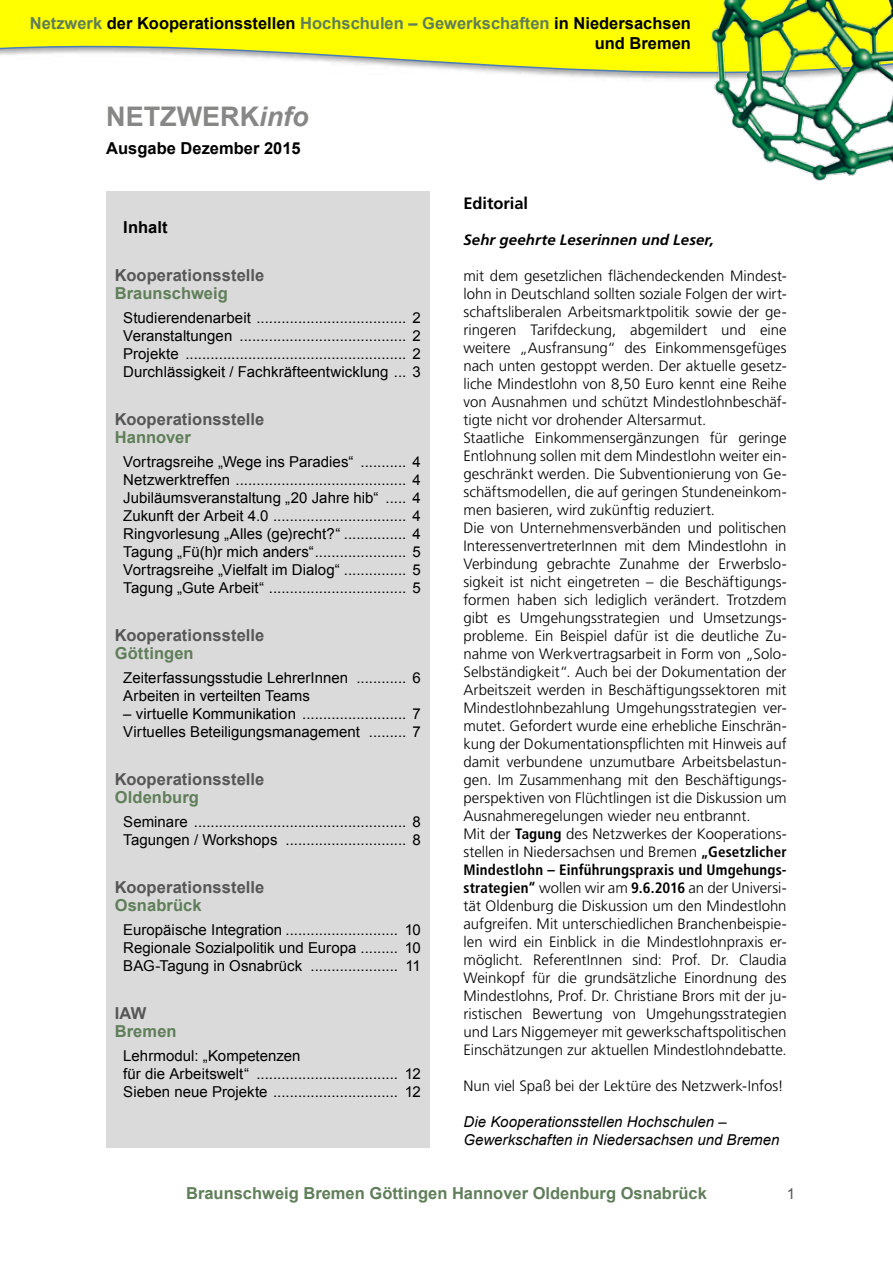
<style>
.page{position:relative;width:893px;height:1263px;background:#fff}
.page>*{position:absolute;margin:0;border:0;box-sizing:border-box;transform-origin:0 0}
.t1{font:700 27px "Arial";color:#878786}
.t2{font:700 16.5px "Arial";color:#5f7e59}
.t3{font:700 16.5px/19.8px "Arial";color:#000;text-align:right}
.t4{font:700 16.5px "Arial";letter-spacing:.005em;color:#565656}
.t5{font:700 16.5px "Frutiger";letter-spacing:-.005em;color:#000}
.t6{font:300 15px/18px "Frutiger";color:#000}
.t7{font:15px/18px "Arial";color:#000}
.t8{font:italic 15px/18px "Arial";letter-spacing:.005em;color:#000}
.t9{font:italic 700 15px "Frutiger";letter-spacing:.005em;color:#000}
.t10{font:15px "Arial";color:#565656}
.s1{color:#5f7e59}
.s2{font-style:italic}
.s3{font-weight:700;font-stretch:condensed}
</style>
<div class="page">
<svg style="left:0;top:0;width:709px;height:79px;fill:#ff0"></svg>
<img style="left:709px;top:0;width:184px;height:181px">
<div style="left:106px;top:191px;width:323px;height:957px;background:#dadada"></div>
<p class="t3" style="left:30px;top:13px;width:663px"><span class="s1">Netzwerk</span> der Kooperationsstellen <span class="s1">Hochschulen – Gewerkschaften</span> in Niedersachsen und Bremen</p>
<h1 class="t1" style="left:106px;top:101px;width:204px">Netzwerk<span class="s2">info</span></h1>
<p class="t3" style="left:106px;top:139px;width:196px">Ausgabe Dezember 2015</p>
<p class="t3" style="left:123px;top:218px;width:46px">Inhalt</p>
<p class="t4" style="left:115px;top:266px;width:151px">Kooperationsstelle</p>
<p class="t2" style="left:115px;top:284px;width:115px">Braunschweig</p>
<p class="t7" style="left:123px;top:309px;width:299px;text-align:justify">Studierendenarbeit .................................... 2<br>Veranstaltungen ........................................ 2<br>Projekte ..................................................... 2<br>Durchlässigkeit / Fachkräfteentwicklung ... 3</p>
<p class="t4" style="left:115px;top:410px;width:151px">Kooperationsstelle</p>
<p class="t2" style="left:115px;top:428px;width:78px">Hannover</p>
<p class="t7" style="left:123px;top:453px;width:299px;text-align:justify">Vortragsreihe „Wege ins Paradies“ ........... 4<br>Netzwerktreffen ......................................... 4<br>Jubiläumsveranstaltung „20 Jahre hib“ ..... 4<br>Zukunft der Arbeit 4.0 ................................ 4<br>Ringvorlesung „Alles (ge)recht?“ ............... 4<br>Tagung „Fü(h)r mich anders“...................... 5<br>Vortragsreihe „Vielfalt im Dialog“ ............... 5<br>Tagung „Gute Arbeit“ ................................. 5</p>
<p class="t4" style="left:115px;top:626px;width:151px">Kooperationsstelle</p>
<p class="t2" style="left:115px;top:644px;width:80px">Göttingen</p>
<p class="t7" style="left:123px;top:669px;width:299px">Zeiterfassungsstudie LehrerInnen ............ 6<br>Arbeiten in verteilten Teams</p>
<p class="t7" style="left:123px;top:705px;width:299px">– virtuelle Kommunikation ......................... 7<br>Virtuelles Beteiligungsmanagement ......... 7</p>
<p class="t4" style="left:115px;top:770px;width:151px">Kooperationsstelle</p>
<p class="t2" style="left:115px;top:788px;width:86px">Oldenburg</p>
<p class="t7" style="left:123px;top:813px;width:299px">Seminare ................................................... 8<br>Tagungen / Workshops ............................. 8</p>
<p class="t4" style="left:115px;top:878px;width:151px">Kooperationsstelle</p>
<p class="t2" style="left:115px;top:896px;width:88px">Osnabrück</p>
<p class="t7" style="left:123px;top:921px;width:299px;text-align:justify">Europäische Integration ........................... 10<br>Regionale Sozialpolitik und Europa ......... 10<br>BAG-Tagung in Osnabrück ..................... 11</p>
<p class="t4" style="left:115px;top:1004px;width:33px">IAW</p>
<p class="t2" style="left:115px;top:1022px;width:63px">Bremen</p>
<p class="t7" style="left:123px;top:1047px;width:299px">Lehrmodul: „Kompetenzen<br>für die Arbeitswelt“ .................................. 12<br>Sieben neue Projekte .............................. 12</p>
<p class="t5" style="left:463px;top:194px;width:66px">Editorial</p>
<p class="t9" style="left:463px;top:231px;width:252px">Sehr geehrte Leserinnen und Leser,</p>
<p class="t6" style="left:463px;top:267px;width:325px">mit dem gesetzlichen flächendeckenden Mindest&shy;lohn in Deutschland sollten soziale Folgen der wirt&shy;schaftsliberalen Arbeitsmarktpolitik sowie der ge&shy;ringeren Tarifdeckung, abgemildert und eine weitere „Ausfransung“ des Einkommensgefüges nach unten gestoppt werden. Der aktuelle gesetz&shy;liche Mindestlohn von 8,50 Euro kennt eine Reihe von Ausnahmen und schützt Mindestlohnbeschäf&shy;tigte nicht vor drohender Altersarmut.<br>Staatliche Einkommensergänzungen für geringe Entlohnung sollen mit dem Mindestlohn weiter ein&shy;geschränkt werden. Die Subventionierung von Ge&shy;schäftsmodellen, die auf geringen Stundeneinkom&shy;men basieren, wird zukünftig reduziert.<br>Die von Unternehmensverbänden und politischen InteressenvertreterInnen mit dem Mindestlohn in Verbindung gebrachte Zunahme der Erwerbslo&shy;sigkeit ist nicht eingetreten – die Beschäftigungs&shy;formen haben sich lediglich verändert. Trotzdem gibt es Umgehungsstrategien und Umsetzungs&shy;probleme. Ein Beispiel dafür ist die deutliche Zu&shy;nahme von Werkvertragsarbeit in Form von „Solo-Selbständigkeit“. Auch bei der Dokumentation der Arbeitszeit werden in Beschäftigungssektoren mit Mindestlohnbezahlung Umgehungsstrategien ver&shy;mutet. Gefordert wurde eine erhebliche Einschrän&shy;kung der Dokumentationspflichten mit Hinweis auf damit verbundene unzumutbare Arbeitsbelastun&shy;gen. Im Zusammenhang mit den Beschäftigungs&shy;perspektiven von Flüchtlingen ist die Diskussion um Ausnahmeregelungen wieder neu entbrannt.<br>Mit der <span class="s3">Tagung</span> des Netzwerkes der Kooperations&shy;stellen in Niedersachsen und Bremen <span class="s3">„Gesetzlicher Mindestlohn – Einführungspraxis und Umgehungs&shy;strategien“</span> wollen wir am <span class="s3">9.6.2016</span> an der Universi&shy;tät Oldenburg die Diskussion um den Mindestlohn aufgreifen. Mit unterschiedlichen Branchenbeispie&shy;len wird ein Einblick in die Mindestlohnpraxis er&shy;möglicht. ReferentInnen sind: Prof. Dr. Claudia Weinkopf für die grundsätzliche Einordnung des Mindestlohns, Prof. Dr. Christiane Brors mit der ju&shy;ristischen Bewertung von Umgehungsstrategien und Lars Niggemeyer mit gewerkschaftspolitischen Einschätzungen zur aktuellen Mindestlohndebatte.</p>
<p class="t6" style="left:463px;top:1077px;width:322px">Nun viel Spaß bei der Lektüre des Netzwerk-Infos!</p>
<p class="t8" style="left:463px;top:1113px;width:317px">Die Kooperationsstellen Hochschulen –<br>Gewerkschaften in Niedersachsen und Bremen</p>
<p class="t2" style="left:186px;top:1184px;width:522px">Braunschweig Bremen Göttingen Hannover Oldenburg Osnabrück</p>
<p class="t10" style="left:787px;top:1186px;width:10px">1</p>
</div>
